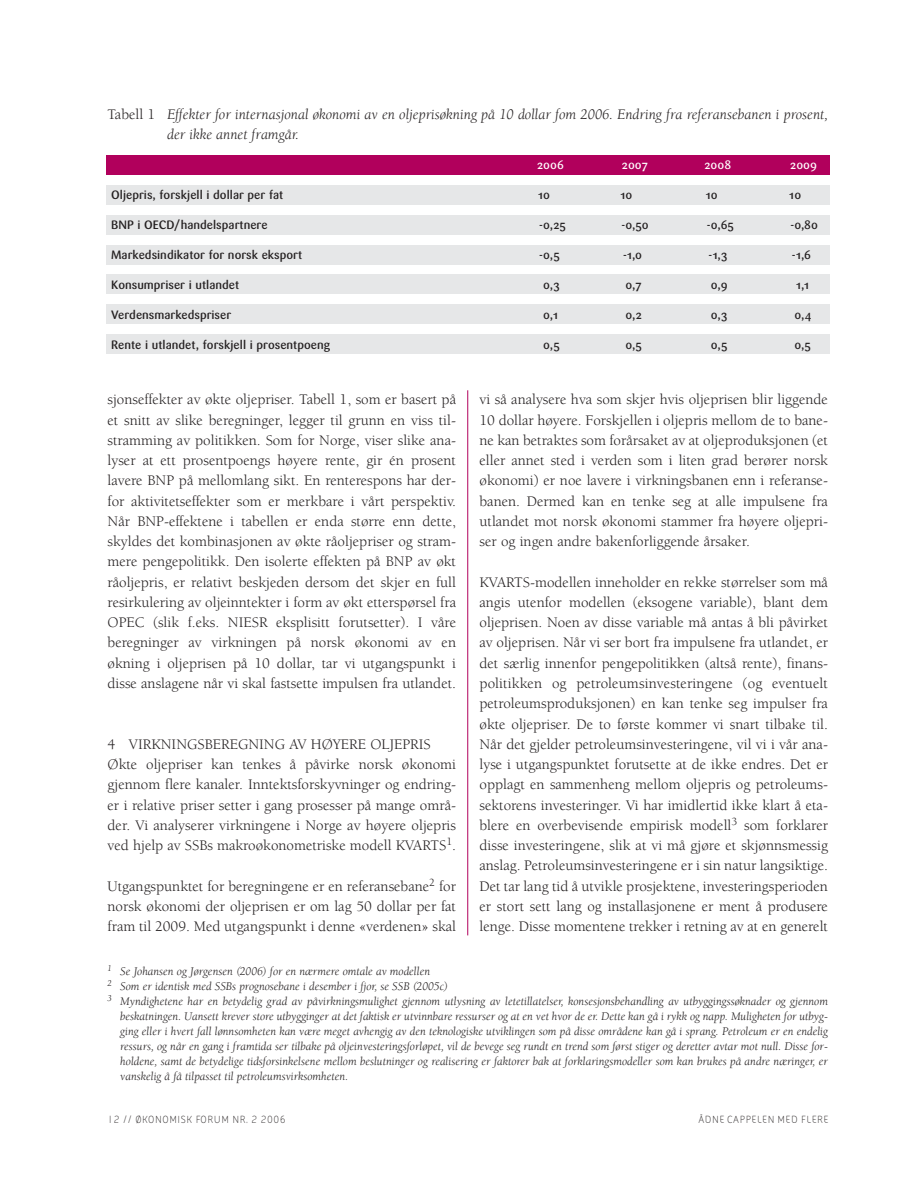
<style>
.page{position:relative;width:915px;height:1191px;background:#fff}
.page>*{position:absolute;margin:0;border:0;box-sizing:border-box;transform-origin:0 0}
.t1{font:15px/20.2px "Berkeley";color:#231f20;text-align:justify}
.t2{font:italic 15px/20.2px "Berkeley";color:#231f20}
.t3{font:italic 12px "Berkeley";color:#231f20}
.t4{font:500 12px "Sari";color:#231f20}
.t5{font:500 12px "Sari";color:#fff}
.t6{font:10.5px "FS Sophie";letter-spacing:.055em;color:#231f20}
.s1{font-style:normal}
</style>
<div class="page">
<div style="left:106px;top:156px;width:723px;height:19px;background:#b1005c"></div>
<div style="left:106px;top:185px;width:723px;height:20px;background:#e6e7e8"></div>
<div style="left:106px;top:215px;width:723px;height:19px;background:#e6e7e8"></div>
<div style="left:106px;top:245px;width:723px;height:19px;background:#e6e7e8"></div>
<div style="left:106px;top:275px;width:723px;height:19px;background:#e6e7e8"></div>
<div style="left:106px;top:305px;width:723px;height:19px;background:#e6e7e8"></div>
<div style="left:106px;top:334px;width:723px;height:20px;background:#e6e7e8"></div>
<hr style="left:467px;top:390px;width:1px;height:545px;background:#b1005c">
<p class="t2" style="left:167px;top:105px;width:662px;text-indent:-60px"><span class="s1">Tabell 1</span> Effekter for internasjonal økonomi av en oljeprisøkning på 10 dollar fom 2006. Endring fra referansebanen i prosent, der ikke annet framgår.</p>
<p class="t5" style="left:537px;top:161px;width:28px">2006</p>
<p class="t5" style="left:621px;top:161px;width:28px">2007</p>
<p class="t5" style="left:704px;top:161px;width:28px">2008</p>
<p class="t5" style="left:790px;top:161px;width:28px">2009</p>
<p class="t4" style="left:111px;top:191px;width:173px">Oljepris, forskjell i dollar per fat</p>
<p class="t4" style="left:538px;top:191px;width:13px">10</p>
<p class="t4" style="left:620px;top:191px;width:13px">10</p>
<p class="t4" style="left:705px;top:191px;width:13px">10</p>
<p class="t4" style="left:789px;top:191px;width:13px">10</p>
<p class="t4" style="left:111px;top:221px;width:158px">BNP i OECD/handelspartnere</p>
<p class="t4" style="left:539px;top:221px;width:28px">-0,25</p>
<p class="t4" style="left:621px;top:221px;width:29px">-0,50</p>
<p class="t4" style="left:706px;top:221px;width:29px">-0,65</p>
<p class="t4" style="left:790px;top:221px;width:29px">-0,80</p>
<p class="t4" style="left:111px;top:251px;width:192px">Markedsindikator for norsk eksport</p>
<p class="t4" style="left:539px;top:251px;width:22px">-0,5</p>
<p class="t4" style="left:623px;top:251px;width:21px">-1,0</p>
<p class="t4" style="left:708px;top:251px;width:20px">-1,3</p>
<p class="t4" style="left:791px;top:251px;width:21px">-1,6</p>
<p class="t4" style="left:111px;top:281px;width:129px">Konsumpriser i utlandet</p>
<p class="t4" style="left:543px;top:281px;width:18px">0,3</p>
<p class="t4" style="left:625px;top:281px;width:18px">0,7</p>
<p class="t4" style="left:710px;top:281px;width:18px">0,9</p>
<p class="t4" style="left:795px;top:281px;width:15px">1,1</p>
<p class="t4" style="left:111px;top:311px;width:121px">Verdensmarkedspriser</p>
<p class="t4" style="left:543px;top:311px;width:16px">0,1</p>
<p class="t4" style="left:625px;top:311px;width:18px">0,2</p>
<p class="t4" style="left:710px;top:311px;width:18px">0,3</p>
<p class="t4" style="left:794px;top:311px;width:19px">0,4</p>
<p class="t4" style="left:111px;top:341px;width:220px">Rente i utlandet, forskjell i prosentpoeng</p>
<p class="t4" style="left:543px;top:341px;width:18px">0,5</p>
<p class="t4" style="left:625px;top:341px;width:18px">0,5</p>
<p class="t4" style="left:710px;top:341px;width:18px">0,5</p>
<p class="t4" style="left:794px;top:341px;width:18px">0,5</p>
<p class="t1" style="left:107px;top:391px;width:350px">sjonseffekter av økte oljepriser. Tabell 1, som er basert på et snitt av slike beregninger, legger til grunn en viss til&shy;stramming av politikken. Som for Norge, viser slike ana&shy;lyser at ett prosentpoengs høyere rente, gir én prosent lavere BNP på mellomlang sikt. En renterespons har der&shy;for aktivitetseffekter som er merkbare i vårt perspektiv.<br>Når BNP-effektene i tabellen er enda større enn dette, skyldes det kombinasjonen av økte råoljepriser og stram&shy;mere pengepolitikk. Den isolerte effekten på BNP av økt råoljepris, er relativt beskjeden dersom det skjer en full resirkulering av oljeinntekter i form av økt etterspørsel fra OPEC (slik f.eks. NIESR eksplisitt forutsetter). I våre beregninger av virkningen på norsk økonomi av en økning i oljeprisen på 10 dollar, tar vi utgangspunkt i disse anslagene når vi skal fastsette impulsen fra utlandet.</p>
<p class="t1" style="left:107px;top:735px;width:350px;text-align:left">4 VIRKNINGSBEREGNING AV HØYERE OLJEPRIS Økte oljepriser kan tenkes å påvirke norsk økonomi gjennom flere kanaler. Inntektsforskyvninger og endring&shy;er i relative priser setter i gang prosesser på mange områ&shy;der. Vi analyserer virkningene i Norge av høyere oljepris ved hjelp av SSBs makroøkonometriske modell KVARTS<sup>1</sup>.</p>
<p class="t1" style="left:107px;top:877px;width:350px">Utgangspunktet for beregningene er en referansebane<sup>2</sup> for norsk økonomi der oljeprisen er om lag 50 dollar per fat fram til 2009. Med utgangspunkt i denne «verdenen» skal</p>
<p class="t1" style="left:479px;top:391px;width:350px">vi så analysere hva som skjer hvis oljeprisen blir liggende 10 dollar høyere. Forskjellen i oljepris mellom de to bane&shy;ne kan betraktes som forårsaket av at oljeproduksjonen (et eller annet sted i verden som i liten grad berører norsk økonomi) er noe lavere i virkningsbanen enn i referanse&shy;banen. Dermed kan en tenke seg at alle impulsene fra utlandet mot norsk økonomi stammer fra høyere oljepri&shy;ser og ingen andre bakenforliggende årsaker.</p>
<p class="t1" style="left:479px;top:573px;width:350px">KVARTS-modellen inneholder en rekke størrelser som må angis utenfor modellen (eksogene variable), blant dem oljeprisen. Noen av disse variable må antas å bli påvirket av oljeprisen. Når vi ser bort fra impulsene fra utlandet, er det særlig innenfor pengepolitikken (altså rente), finans&shy;politikken og petroleumsinvesteringene (og eventuelt petroleumsproduksjonen) en kan tenke seg impulser fra økte oljepriser. De to første kommer vi snart tilbake til.<br>Når det gjelder petroleumsinvesteringene, vil vi i vår ana&shy;lyse i utgangspunktet forutsette at de ikke endres. Det er opplagt en sammenheng mellom oljepris og petroleums&shy;sektorens investeringer. Vi har imidlertid ikke klart å eta&shy;blere en overbevisende empirisk modell<sup>3</sup> som forklarer disse investeringene, slik at vi må gjøre et skjønnsmessig anslag. Petroleumsinvesteringene er i sin natur langsiktige.<br>Det tar lang tid å utvikle prosjektene, investeringsperioden er stort sett lang og installasjonene er ment å produsere lenge. Disse momentene trekker i retning av at en generelt</p>
<p class="t3" style="left:107px;top:966px;width:324px"><sup>1</sup> Se Johansen og Jørgensen (2006) for en nærmere omtale av modellen</p>
<p class="t3" style="left:107px;top:981px;width:342px"><sup>2</sup> Som er identisk med SSBs prognosebane i desember i fjor, se SSB (2005c)</p>
<p class="t3" style="left:107px;top:996px;width:721px"><sup>3</sup> Myndighetene har en betydelig grad av påvirkningsmulighet gjennom utlysning av letetillatelser, konsesjonsbehandling av utbyggingssøknader og gjennom</p>
<p class="t3" style="left:120px;top:1011px;width:709px">beskatningen. Uansett krever store utbygginger at det faktisk er utvinnbare ressurser og at en vet hvor de er. Dette kan gå i rykk og napp. Muligheten for utbyg-</p>
<p class="t3" style="left:120px;top:1026px;width:709px">ging eller i hvert fall lønnsomheten kan være meget avhengig av den teknologiske utviklingen som på disse områdene kan gå i sprang. Petroleum er en endelig</p>
<p class="t3" style="left:120px;top:1041px;width:709px">ressurs, og når en gang i framtida ser tilbake på oljeinvesteringsforløpet, vil de bevege seg rundt en trend som først stiger og deretter avtar mot null. Disse for-</p>
<p class="t3" style="left:120px;top:1056px;width:709px">holdene, samt de betydelige tidsforsinkelsene mellom beslutninger og realisering er faktorer bak at forklaringsmodeller som kan brukes på andre næringer, er</p>
<p class="t3" style="left:120px;top:1071px;width:229px">vanskelig å få tilpasset til petroleumsvirksomheten.</p>
<p class="t6" style="left:107px;top:1115px;width:179px">12 // ØKONOMISK FORUM NR. 2 2006</p>
<p class="t6" style="left:698px;top:1115px;width:131px">ÅDNE CAPPELEN MED FLERE</p>
</div>
